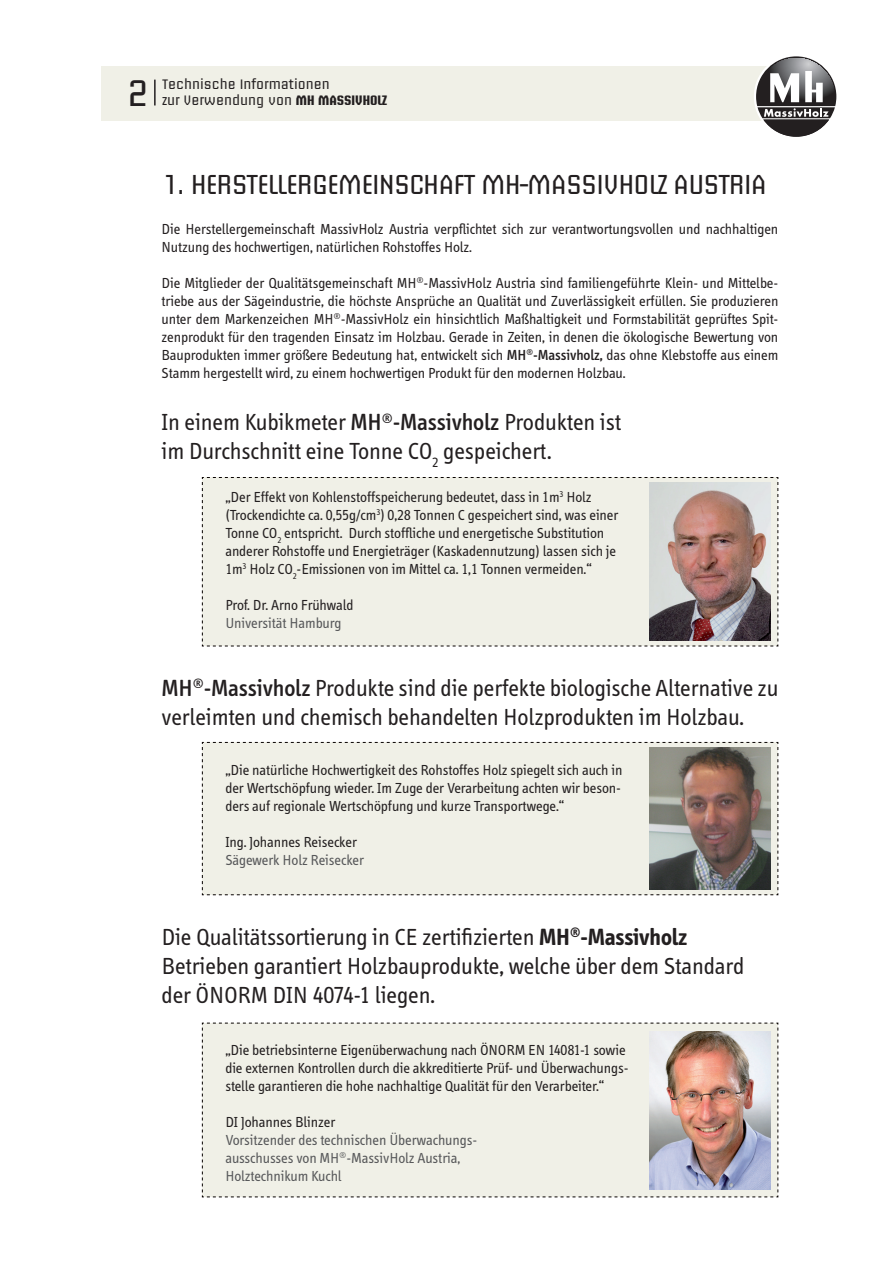
<style>
.page{position:relative;width:893px;height:1263px;background:#fff}
.page>*{position:absolute;margin:0;border:0;box-sizing:border-box;transform-origin:0 0}
.t1{font:36.45px "Briem Akademi Std";color:#231f20}
.t2{font:27px "Briem Akademi Std";letter-spacing:-.03em;color:#231f20}
.t3{font:24px/28.8px "Info";color:#231f20}
.t4{font:15px/18px "Info";color:#231f20}
.t5{font:15px/18px "Info";color:#57585a}
.t6{font:13.5px "Briem Akademi Std";color:#231f20}
.s1{font-weight:700}
.s2{font-weight:500}
</style>
<div class="page">
<div style="left:202px;top:477px;width:577px;height:170px;background:#f0f0e7"></div>
<div style="left:101px;top:66px;width:694px;height:54px;background:#f0f0e7"></div>
<div style="left:754px;top:54px;width:85px;height:85px;background:#fff;border-radius:50%"></div>
<svg style="left:756px;top:56px;width:80px;height:81px"></svg>
<hr style="left:154px;top:80px;width:2px;height:25px;background:#231f20">
<img style="left:649px;top:482px;width:122px;height:159px">
<div style="left:202px;top:742px;width:577px;height:153px;background:#f0f0e7"></div>
<div style="left:202px;top:1022px;width:577px;height:176px;background:#f0f0e7"></div>
<img style="left:649px;top:1031px;width:122px;height:159px">
<img style="left:649px;top:747px;width:122px;height:142px">
<h1 class="t1" style="left:127px;top:72px;width:23px">2</h1>
<p class="t6" style="left:163px;top:77px;width:169px">Technische Informationen</p>
<p class="t6" style="left:163px;top:93px;width:175px">zur Verwendung von <span class="s1">MH MASSIVHOLZ</span></p>
<h2 class="t2" style="left:162px;top:170px;width:607px">1. HERSTELLERGEMEINSCHAFT MH-MASSIVHOLZ AUSTRIA</h2>
<p class="t4" style="left:162px;top:220px;width:618px">Die Herstellergemeinschaft MassivHolz Austria verpflichtet sich zur verantwortungsvollen und nachhaltigen<br>Nutzung des hochwertigen, natürlichen Rohstoffes Holz.</p>
<p class="t4" style="left:162px;top:274px;width:618px;text-align:justify">Die Mitglieder der Qualitätsgemeinschaft MH<sup>®</sup>-MassivHolz Austria sind familiengeführte Klein- und Mittelbe&shy;triebe aus der Sägeindustrie, die höchste Ansprüche an Qualität und Zuverlässigkeit erfüllen. Sie produzieren unter dem Markenzeichen MH<sup>®</sup>-MassivHolz ein hinsichtlich Maßhaltigkeit und Formstabilität geprüftes Spit&shy;zenprodukt für den tragenden Einsatz im Holzbau. Gerade in Zeiten, in denen die ökologische Bewertung von Bauprodukten immer größere Bedeutung hat, entwickelt sich <span class="s2">MH</span><sup>®</sup><span class="s2">-Massivholz,</span> das ohne Klebstoffe aus einem Stamm hergestellt wird, zu einem hochwertigen Produkt für den modernen Holzbau.</p>
<h3 class="t3" style="left:162px;top:408px;width:461px">In einem Kubikmeter <span class="s2">MH</span><sup>®</sup><span class="s2">-Massivholz</span> Produkten ist im Durchschnitt eine Tonne CO<sub>2</sub> gespeichert.</h3>
<p class="t4" style="left:225px;top:488px;width:394px">„Der Effekt von Kohlenstoffspeicherung bedeutet, dass in 1m<sup>3</sup> Holz (Trockendichte ca. 0,55g/cm<sup>3</sup>) 0,28 Tonnen C gespeichert sind, was einer Tonne CO<sub>2</sub> entspricht. Durch stoffliche und energetische Substitution anderer Rohstoffe und Energieträger (Kaskadennutzung) lassen sich je 1m<sup>3</sup> Holz CO<sub>2</sub>-Emissionen von im Mittel ca. 1,1 Tonnen vermeiden.“</p>
<p class="t4" style="left:225px;top:596px;width:130px">Prof. Dr. Arno Frühwald</p>
<p class="t5" style="left:225px;top:614px;width:118px">Universität Hamburg</p>
<h3 class="t3" style="left:162px;top:674px;width:618px"><span class="s2">MH</span><sup>®</sup><span class="s2">-Massivholz</span> Produkte sind die perfekte biologische Alternative zu verleimten und chemisch behandelten Holzprodukten im Holzbau.</h3>
<p class="t4" style="left:225px;top:761px;width:398px;text-align:justify">„Die natürliche Hochwertigkeit des Rohstoffes Holz spiegelt sich auch in der Wertschöpfung wieder. Im Zuge der Verarbeitung achten wir beson&shy;ders auf regionale Wertschöpfung und kurze Transportwege.“</p>
<p class="t4" style="left:225px;top:833px;width:133px">Ing. Johannes Reisecker</p>
<p class="t5" style="left:225px;top:851px;width:140px">Sägewerk Holz Reisecker</p>
<h3 class="t3" style="left:162px;top:923px;width:584px">Die Qualitätssortierung in CE zertifizierten <span class="s1">MH</span><sup>®</sup><span class="s1">-Massivholz<br></span>Betrieben garantiert Holzbauprodukte, welche über dem Standard der ÖNORM DIN 4074-1 liegen.</h3>
<p class="t4" style="left:225px;top:1041px;width:405px">„Die betriebsinterne Eigenüberwachung nach ÖNORM EN 14081-1 sowie die externen Kontrollen durch die akkreditierte Prüf- und Überwachungs&shy;stelle garantieren die hohe nachhaltige Qualität für den Verarbeiter.“</p>
<p class="t4" style="left:225px;top:1113px;width:111px">DI Johannes Blinzer</p>
<p class="t5" style="left:225px;top:1131px;width:253px">Vorsitzender des technischen Überwachungs&shy;ausschusses von MH<sup>®</sup>-MassivHolz Austria,<br>Holztechnikum Kuchl</p>
</div>
